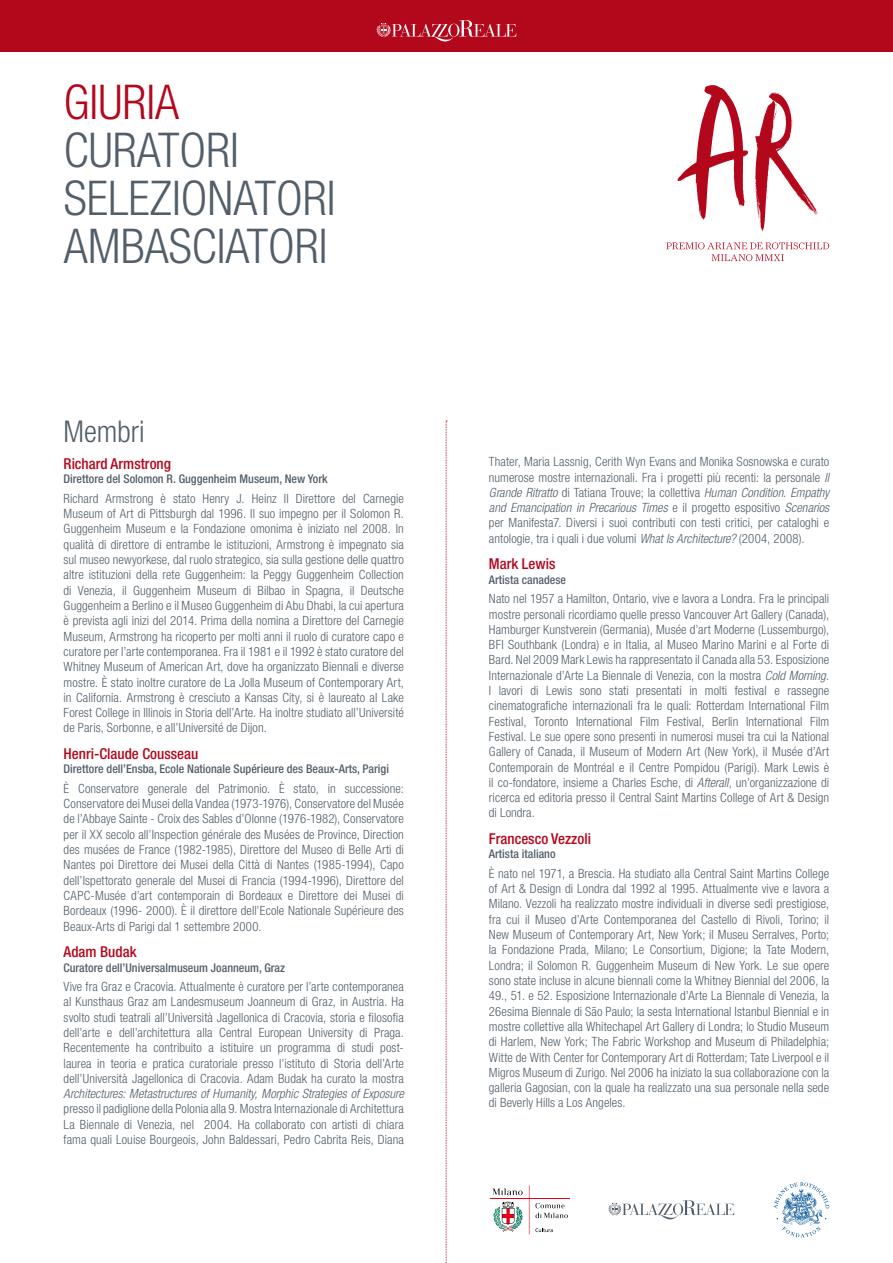
<style>
.page{position:relative;width:893px;height:1263px;background:#fff}
.page>*{position:absolute;margin:0;border:0;box-sizing:border-box;transform-origin:0 0}
.t1{font:300 condensed 48px/48px "Helvetica Neue LT Pro";color:#525f6a}
.t2{font:300 condensed 48px "Helvetica Neue LT Pro";color:#b3071b}
.t3{font:300 condensed 30px "Helvetica Neue LT Pro";color:#525f6a}
.t4{font:500 condensed 15px "Helvetica Neue LT Pro";color:#b3071b}
.t5{font:300 condensed 12.75px/15.3px "Helvetica Neue LT Pro";letter-spacing:.005em;color:#525f6a;text-align:justify}
.t6{font:italic 300 condensed 12.75px "Helvetica Neue LT Pro";letter-spacing:.005em;color:#525f6a}
.t7{font:500 condensed 12px "Helvetica Neue LT Pro";color:#525f6a}
.s1{font-style:italic}
</style>
<div class="page">
<svg style="left:535px;top:1228px;width:18px;height:4px"></svg>
<hr style="left:529px;top:1185px;width:1px;height:49px;background:#e2001a">
<hr style="left:490px;top:1198px;width:79px;height:1px;background:#e2001a">
<svg style="left:535px;top:1203px;width:33px;height:15px"></svg>
<svg style="left:492px;top:1188px;width:31px;height:7px"></svg>
<svg style="left:494px;top:1202px;width:29px;height:30px"></svg>
<svg style="left:774px;top:1182px;width:55px;height:55px"></svg>
<svg style="left:677px;top:85px;width:141px;height:147px"></svg>
<svg style="left:666px;top:242px;width:163px;height:19px"></svg>
<div style="left:0;top:0;width:893px;height:51px;background:#b3071b"></div>
<svg style="left:377px;top:20px;width:139px;height:21px"></svg>
<svg style="left:609px;top:1200px;width:125px;height:19px"></svg>
<svg style="left:446px;top:421px;width:1px;height:842px"></svg>
<h1 class="t2" style="left:64px;top:75px;width:19px">GIURI</h1>
<h1 class="t2" style="left:155px;top:75px;width:25px">A</h1>
<h1 class="t1" style="left:64px;top:126px;width:115px">CUR ATORI<br>SELEZION</h1>
<h1 class="t1" style="left:64px;top:174px;width:273px;text-indent:170px">ATOR i<br>AMBASCIATORI</h1>
<h2 class="t3" style="left:64px;top:415px;width:83px">Membri</h2>
<p class="t4" style="left:64px;top:455px;width:109px">Richard Armstrong</p>
<p class="t7" style="left:64px;top:472px;width:266px">Direttore del Solomon R. Guggenheim Museum, New York</p>
<p class="t5" style="left:64px;top:491px;width:342px">Richard Armstrong è stato Henry J. Heinz II Direttore del Carnegie Museum of Art di Pittsburgh dal 1996. Il suo impegno per il Solomon R.<br>Guggenheim Museum e la Fondazione omonima è iniziato nel 2008. In qualità di direttore di entrambe le istituzioni, Armstrong è impegnato sia sul museo newyorkese, dal ruolo strategico, sia sulla gestione delle quattro altre istituzioni della rete Guggenheim: la Peggy Guggenheim Collection di Venezia, il Guggenheim Museum di Bilbao in Spagna, il Deutsche Guggenheim a Berlino e il Museo Guggenheim di Abu Dhabi, la cui apertura è prevista agli inizi del 2014. Prima della nomina a Direttore del Carnegie Museum, Armstrong ha ricoperto per molti anni il ruolo di curatore capo e curatore per l’arte contemporanea. Fra il 1981 e il 1992 è stato curatore del Whitney Museum of American Art, dove ha organizzato Biennali e diverse mostre. È stato inoltre curatore de La Jolla Museum of Contemporary Art, in California. Armstrong è cresciuto a Kansas City, si è laureato al Lake Forest College in Illinois in Storia dell’Arte. Ha inoltre studiato all’Université de Paris, Sorbonne, e all’Université de Dijon.</p>
<p class="t4" style="left:64px;top:745px;width:136px">Henri-Claude Cousseau</p>
<p class="t7" style="left:64px;top:762px;width:327px">Direttore dell’Ensba, Ecole Nationale Supérieure des Beaux-Arts, Parigi</p>
<p class="t5" style="left:64px;top:781px;width:342px">È Conservatore generale del Patrimonio. È stato, in successione:<br>Conservatore dei Musei della Vandea (1973-1976), Conservatore del Musée de l’Abbaye Sainte - Croix des Sables d’Olonne (1976-1982), Conservatore per il XX secolo all’Inspection générale des Musées de Province, Direction des musées de France (1982-1985), Direttore del Museo di Belle Arti di Nantes poi Direttore dei Musei della Città di Nantes (1985-1994), Capo dell’Ispettorato generale del Musei di Francia (1994-1996), Direttore del CAPC-Musée d’art contemporain di Bordeaux e Direttore dei Musei di Bordeaux (1996- 2000). È il direttore dell’Ecole Nationale Supérieure des Beaux-Arts di Parigi dal 1 settembre 2000.</p>
<p class="t4" style="left:64px;top:943px;width:75px">Adam Budak</p>
<p class="t7" style="left:64px;top:960px;width:223px">Curatore dell’Universalmuseum Joanneum, Graz</p>
<p class="t5" style="left:64px;top:979px;width:342px">Vive fra Graz e Cracovia. Attualmente è curatore per l’arte contemporanea al Kunsthaus Graz am Landesmuseum Joanneum di Graz, in Austria. Ha svolto studi teatrali all’Università Jagellonica di Cracovia, storia e filosofia dell’arte e dell’architettura alla Central European University di Praga.<br>Recentemente ha contribuito a istituire un programma di studi post&shy;laurea in teoria e pratica curatoriale presso l’istituto di Storia dell’Arte dell’Università Jagellonica di Cracovia. Adam Budak ha curato la mostra</p>
<p class="t6" style="left:64px;top:1086px;width:342px">Architectures: Metastructures of Humanity, Morphic Strategies of Exposure</p>
<p class="t5" style="left:64px;top:1101px;width:342px">presso il padiglione della Polonia alla 9. Mostra Internazionale di Architettura La Biennale di Venezia, nel 2004. Ha collaborato con artisti di chiara fama quali Louise Bourgeois, John Baldessari, Pedro Cabrita Reis, Diana</p>
<p class="t5" style="left:489px;top:454px;width:342px">Thater, Maria Lassnig, Cerith Wyn Evans and Monika Sosnowska e curato numerose mostre internazionali. Fra i progetti più recenti: la personale <span class="s1">Il Grande Ritratto</span> di Tatiana Trouve; la collettiva <span class="s1">Human Condition. Empathy and Emancipation in Precarious Times</span> e il progetto espositivo <span class="s1">Scenarios </span>per Manifesta7. Diversi i suoi contributi con testi critici, per cataloghi e antologie, tra i quali i due volumi <span class="s1">What Is Architecture?</span> (2004, 2008).</p>
<p class="t4" style="left:489px;top:555px;width:68px">Mark Lewis</p>
<p class="t7" style="left:489px;top:572px;width:79px">Artista canadese</p>
<p class="t5" style="left:489px;top:591px;width:342px">Nato nel 1957 a Hamilton, Ontario, vive e lavora a Londra. Fra le principali mostre personali ricordiamo quelle presso Vancouver Art Gallery (Canada), Hamburger Kunstverein (Germania), Musée d’art Moderne (Lussemburgo), BFI Southbank (Londra) e in Italia, al Museo Marino Marini e al Forte di Bard. Nel 2009 Mark Lewis ha rappresentato il Canada alla 53. Esposizione Internazionale d’Arte La Biennale di Venezia, con la mostra <span class="s1">Cold Morning</span>.<br>I lavori di Lewis sono stati presentati in molti festival e rassegne cinematografiche internazionali fra le quali: Rotterdam International Film Festival, Toronto International Film Festival, Berlin International Film Festival. Le sue opere sono presenti in numerosi musei tra cui la National Gallery of Canada, il Museum of Modern Art (New York), il Musée d’Art Contemporain de Montréal e il Centre Pompidou (Parigi). Mark Lewis è il co-fondatore, insieme a Charles Esche, di <span class="s1">Afterall</span>, un’organizzazione di ricerca ed editoria presso il Central Saint Martins College of Art &amp; Design di Londra.</p>
<p class="t4" style="left:489px;top:830px;width:104px">Francesco Vezzoli</p>
<p class="t7" style="left:489px;top:847px;width:68px">Artista italiano</p>
<p class="t5" style="left:489px;top:866px;width:342px">È nato nel 1971, a Brescia. Ha studiato alla Central Saint Martins College of Art &amp; Design di Londra dal 1992 al 1995. Attualmente vive e lavora a Milano. Vezzoli ha realizzato mostre individuali in diverse sedi prestigiose, fra cui il Museo d’Arte Contemporanea del Castello di Rivoli, Torino; il New Museum of Contemporary Art, New York; il Museu Serralves, Porto; la Fondazione Prada, Milano; Le Consortium, Digione; la Tate Modern, Londra; il Solomon R. Guggenheim Museum di New York. Le sue opere sono state incluse in alcune biennali come la Whitney Biennial del 2006, la 49., 51. e 52. Esposizione Internazionale d’Arte La Biennale di Venezia, la 26esima Biennale di São Paulo; la sesta International Istanbul Biennial e in mostre collettive alla Whitechapel Art Gallery di Londra; lo Studio Museum di Harlem, New York; The Fabric Workshop and Museum di Philadelphia; Witte de With Center for Contemporary Art di Rotterdam; Tate Liverpool e il Migros Museum di Zurigo. Nel 2006 ha iniziato la sua collaborazione con la galleria Gagosian, con la quale ha realizzato una sua personale nella sede di Beverly Hills a Los Angeles.</p>
</div>
